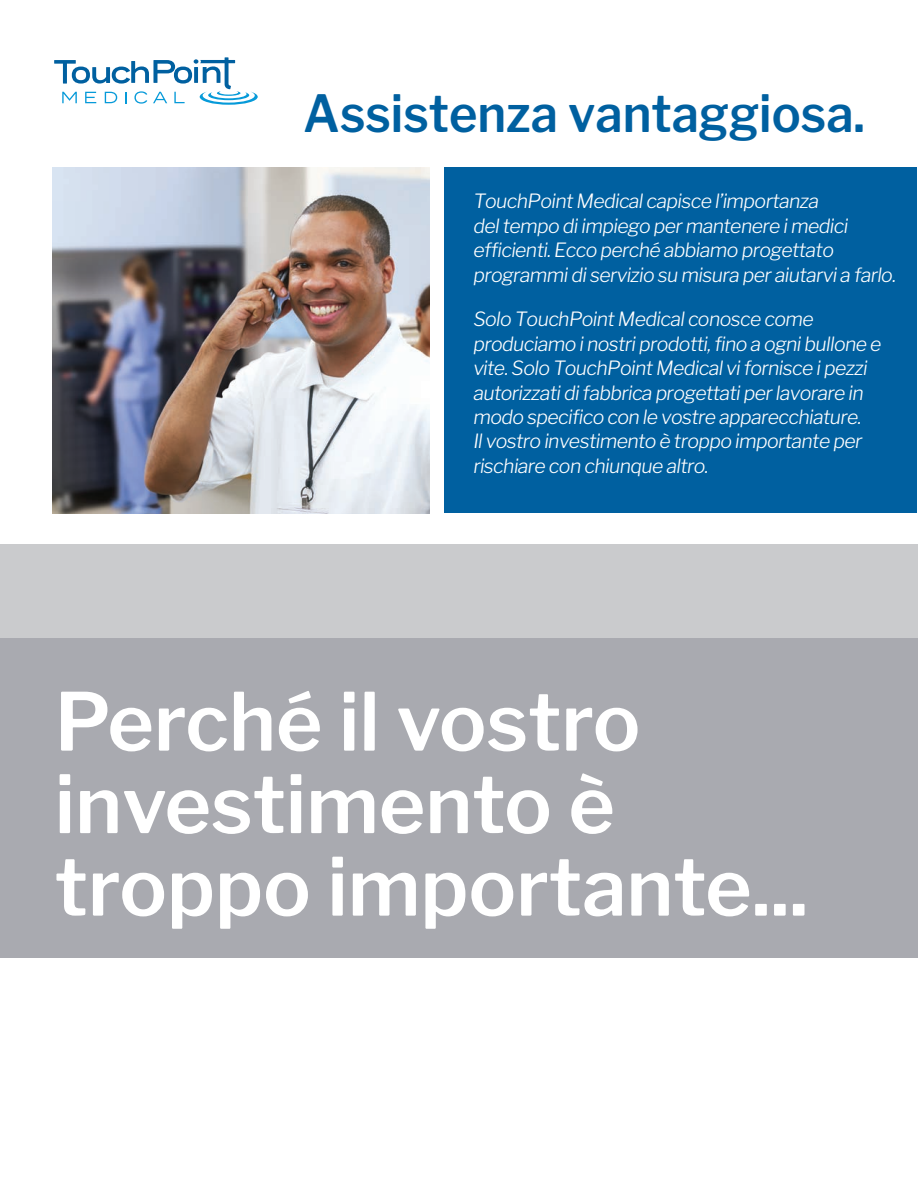
<style>
.page{position:relative;width:918px;height:1188px;background:#fff}
.page>*{position:absolute;margin:0;border:0;box-sizing:border-box;transform-origin:0 0}
.t1{font:600 79.5px/82.5px "Libre Franklin";color:#fff}
.t2{font:600 51px "Libre Franklin";color:#0060a0;scale:.95 1}
.t3{font:italic 300 19.5px/24.5px "Libre Franklin";letter-spacing:-.03em;color:#fff}
</style>
<div class="page">
<div style="left:444px;top:167px;width:473px;height:346px;background:#0060a0"></div>
<div style="left:0;top:625px;width:918px;height:333px;background:#a9aab0"></div>
<img style="left:53px;top:168px;width:376px;height:346px">
<svg style="left:54px;top:57px;width:204px;height:48px"></svg>
<svg style="left:194px;top:67px;width:4px;height:16px"></svg>
<div style="left:0;top:544px;width:918px;height:93px;background:#cacbcd"></div>
<p class="t2" style="left:303px;top:82px;width:593px">Assistenza vantaggiosa.</p>
<p class="t3" style="left:473px;top:189px;width:424px">TouchPoint Medical capisce l’importanza<br>del tempo di impiego per mantenere i medici efficienti. Ecco perché abbiamo progettato programmi di servizio su misura per aiutarvi a farlo.</p>
<p class="t3" style="left:473px;top:307px;width:410px">Solo TouchPoint Medical conosce come produciamo i nostri prodotti, fino a ogni bullone e vite. Solo TouchPoint Medical vi fornisce i pezzi autorizzati di fabbrica progettati per lavorare in modo specifico con le vostre apparecchiature.<br>Il vostro investimento è troppo importante per rischiare con chiunque altro.</p>
<p class="t1" style="left:55px;top:681px;width:755px">Perché il vostro investimento è troppo importante...</p>
</div>
